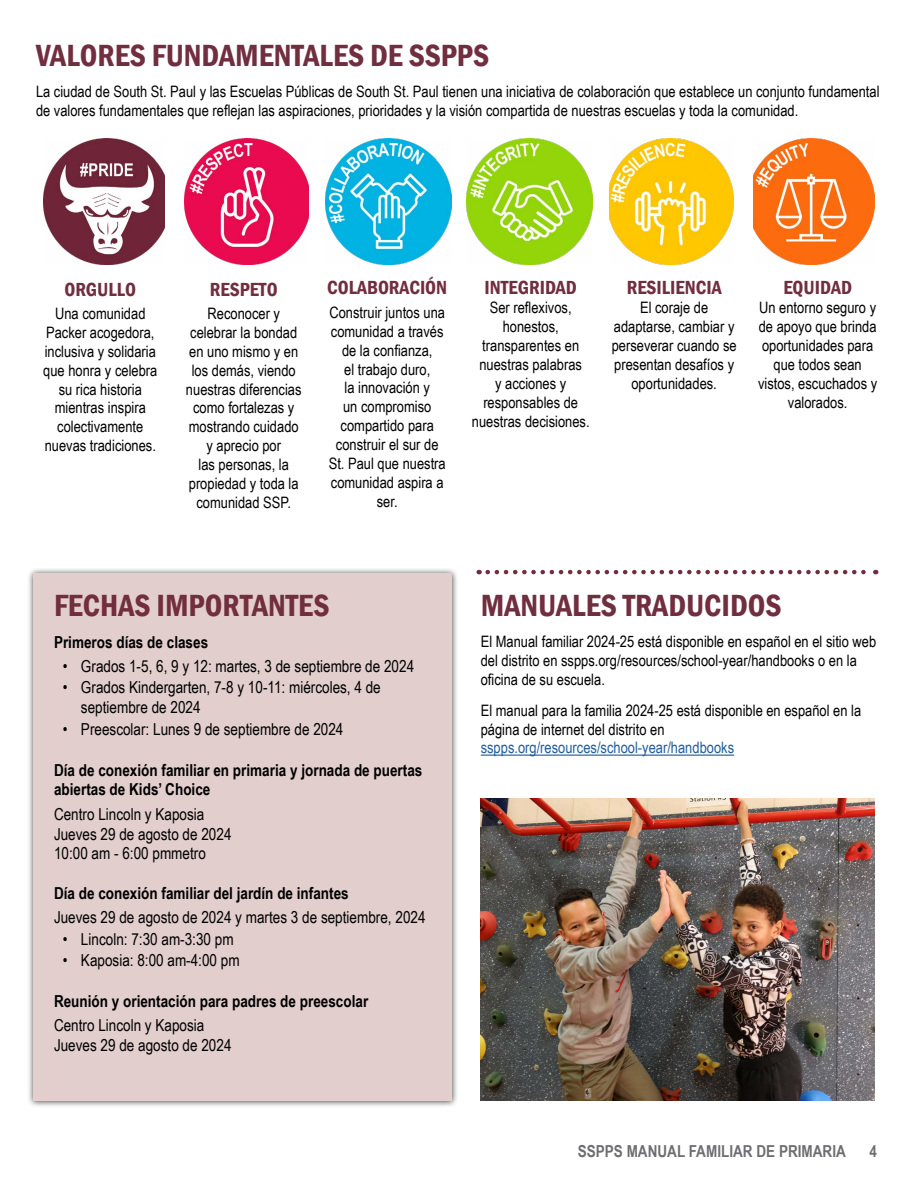
<style>
.page{position:relative;width:918px;height:1188px;background:#fff}
.page>*{position:absolute;margin:0;border:0;box-sizing:border-box;transform-origin:0 0}
.t1{font:600 condensed 31.5px "Franklin Gothic";color:#712e3e}
.t2{font:600 condensed 19.5px "Franklin Gothic";color:#712e3e}
.t3{font:16.5px/19.8px "Arial Narrow";color:#000}
.t4{font:700 16.5px/19.8px "Arial Narrow";color:#000}
.t5{font:700 16.5px "Arial Narrow";color:#6d6e71}
.t6{font:15.75px/18.9px "Arial Narrow";color:#000;text-align:center}
.t7{font:15.75px "Arial Narrow";color:#215e9e}
</style>
<div class="page">
<div style="left:27px;top:567px;width:431px;height:541px;background:#000;opacity:.75"></div>
<div style="left:33px;top:574px;width:419px;height:527px;background:#e2cecc"></div>
<svg style="left:488px;top:570px;width:388px;height:4px"></svg>
<img style="left:481px;top:798px;width:393px;height:303px">
<img style="left:44px;top:138px;width:121px;height:126px">
<img style="left:184px;top:138px;width:124px;height:126px">
<img style="left:325px;top:138px;width:127px;height:126px">
<img style="left:466px;top:138px;width:127px;height:126px">
<img style="left:610px;top:138px;width:124px;height:126px">
<img style="left:753px;top:138px;width:121px;height:126px">
<hr style="left:481px;top:755px;width:253px;height:1px;background:#215e9e">
<h1 class="t1" style="left:36px;top:35px;width:455px">VALORES FUNDAMENTALES DE SSPPS</h1>
<p class="t6" style="left:36px;top:82px;width:845px;text-align:left">La ciudad de South St. Paul y las Escuelas Públicas de South St. Paul tienen una iniciativa de colaboración que establece un conjunto fundamental de valores fundamentales que reflejan las aspiraciones, prioridades y la visión compartida de nuestras escuelas y toda la comunidad.</p>
<p class="t2" style="left:64px;top:276px;width:73px">ORGULLO</p>
<p class="t6" style="left:43px;top:303px;width:116px">Una comunidad<br>Packer acogedora, inclusiva y solidaria que honra y celebra su rica historia mientras inspira colectivamente nuevas tradiciones.</p>
<p class="t2" style="left:210px;top:276px;width:69px">RESPETO</p>
<p class="t6" style="left:186px;top:303px;width:117px">Reconocer y celebrar la bondad en uno mismo y en los demás, viendo nuestras diferencias como fortalezas y mostrando cuidado y aprecio por<br>las personas, la propiedad y toda la comunidad SSP.</p>
<p class="t2" style="left:327px;top:275px;width:121px">COLABORACIÓN</p>
<p class="t6" style="left:329px;top:302px;width:119px">Construir juntos una comunidad a través de la confianza,<br>el trabajo duro,<br>la innovación y<br>un compromiso compartido para construir el sur de<br>St. Paul que nuestra comunidad aspira a ser.</p>
<p class="t2" style="left:485px;top:275px;width:94px">INTEGRIDAD</p>
<p class="t6" style="left:472px;top:298px;width:119px">Ser reflexivos, honestos, transparentes en nuestras palabras<br>y acciones y responsables de nuestras decisiones.</p>
<p class="t2" style="left:627px;top:275px;width:96px">RESILIENCIA</p>
<p class="t6" style="left:612px;top:298px;width:126px">El coraje de adaptarse, cambiar y perseverar cuando se presentan desafíos y oportunidades.</p>
<p class="t2" style="left:783px;top:275px;width:70px">EQUIDAD</p>
<p class="t6" style="left:758px;top:298px;width:121px">Un entorno seguro y de apoyo que brinda oportunidades para que todos sean vistos, escuchados y valorados.</p>
<h1 class="t1" style="left:54px;top:584px;width:277px">FECHAS IMPORTANTES</h1>
<p class="t4" style="left:54px;top:631px;width:156px">Primeros días de clases</p>
<p class="t3" style="left:63px;top:656px;width:353px">• Grados 1-5, 6, 9 y 12: martes, 3 de septiembre de 2024</p>
<p class="t3" style="left:81px;top:677px;width:301px;text-indent:-18px">• Grados Kindergarten, 7-8 y 10-11: miércoles, 4 de septiembre de 2024</p>
<p class="t3" style="left:63px;top:718px;width:282px">• Preescolar: Lunes 9 de septiembre de 2024</p>
<p class="t4" style="left:54px;top:759px;width:370px">Día de conexión familiar en primaria y jornada de puertas abiertas de Kids’ Choice</p>
<p class="t3" style="left:54px;top:803px;width:179px">Centro Lincoln y Kaposia<br>Jueves 29 de agosto de 2024<br>10:00 am - 6:00 pmmetro</p>
<p class="t4" style="left:54px;top:882px;width:296px">Día de conexión familiar del jardín de infantes</p>
<p class="t3" style="left:54px;top:907px;width:373px">Jueves 29 de agosto de 2024 y martes 3 de septiembre, 2024</p>
<p class="t3" style="left:63px;top:928px;width:172px">• Lincoln: 7:30 am-3:30 pm</p>
<p class="t3" style="left:63px;top:950px;width:178px">• Kaposia: 8:00 am-4:00 pm</p>
<p class="t4" style="left:54px;top:990px;width:316px">Reunión y orientación para padres de preescolar</p>
<p class="t3" style="left:54px;top:1015px;width:179px">Centro Lincoln y Kaposia<br>Jueves 29 de agosto de 2024</p>
<h1 class="t1" style="left:481px;top:584px;width:302px">MANUALES TRADUCIDOS</h1>
<p class="t6" style="left:481px;top:631px;width:397px;text-align:left">El Manual familiar 2024-25 está disponible en español en el sitio web del distrito en sspps.org/resources/school-year/handbooks o en la oficina de su escuela.</p>
<p class="t6" style="left:481px;top:700px;width:382px;text-align:left">El manual para la familia 2024-25 está disponible en español en la página de internet del distrito en</p>
<p class="t7" style="left:481px;top:736px;width:255px">sspps.org/resources/school-year/handbooks</p>
<p class="t5" style="left:578px;top:1139px;width:270px">SSPPS MANUAL FAMILIAR DE PRIMARIA</p>
<p class="t5" style="left:869px;top:1139px;width:9px">4</p>
</div>
